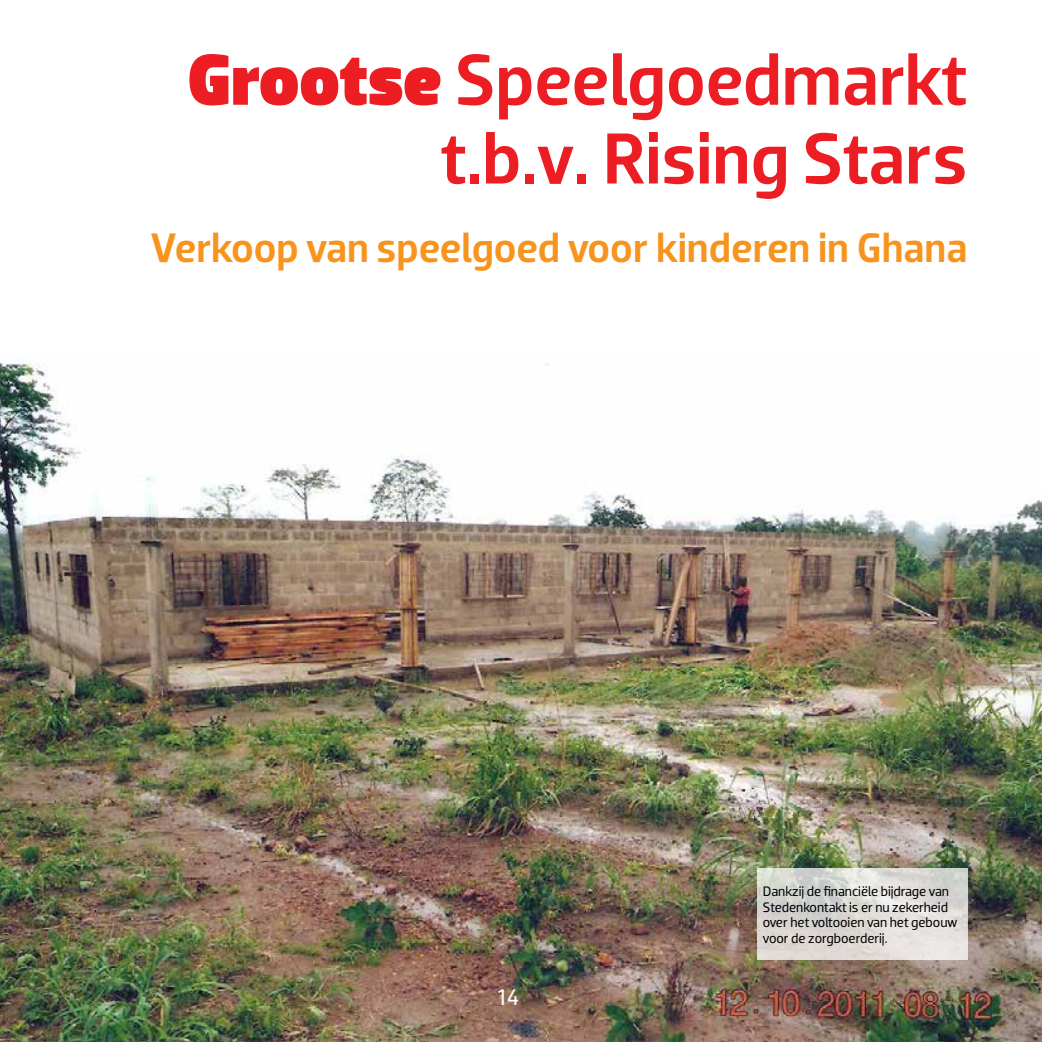
<style>
.page{position:relative;width:1042px;height:1042px;background:#fff}
.page>*{position:absolute;margin:0;border:0;box-sizing:border-box;transform-origin:0 0}
.t1{font:500 73.5px/78.8px "Dobra";color:#ed1d24;text-align:right}
.t2{font:500 42px "Dobra";color:#f7941e}
.t3{font:22.75px "Dobra";color:#fff}
.t4{font:14px/15.8px "Dobra";letter-spacing:-.005em;color:#000}
.s1{font-weight:900}
</style>
<div class="page">
<img style="left:0;top:353px;width:1042px;height:689px">
<svg style="left:756px;top:869px;width:211px;height:91px;background:#dcdad6"></svg>
<h1 class="t1" style="left:187px;top:41px;width:782px"><span class="s1">Grootse</span> Speelgoedmarkt t.b.v. Rising Stars</h1>
<h2 class="t2" style="left:151px;top:223px;width:818px">Verkoop van speelgoed voor kinderen in Ghana</h2>
<h3 class="t3" style="left:498px;top:984px;width:23px">14</h3>
<p class="t4" style="left:763px;top:883px;width:196px">Dankzij de financiële bijdrage van<br>Stedenkontakt is er nu zekerheid over het voltooien van het gebouw voor de zorgboerderij.</p>
</div>
